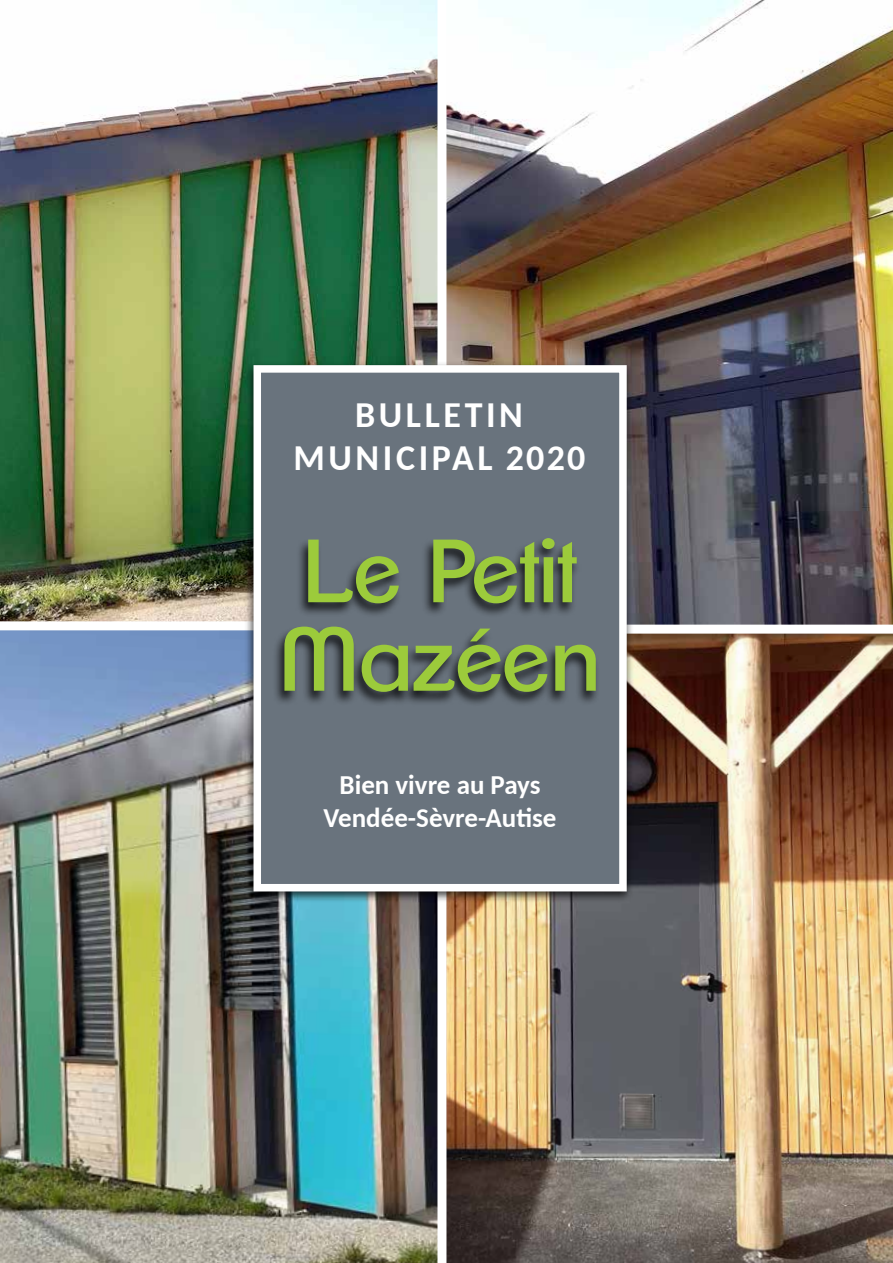
<style>
.page{position:relative;width:893px;height:1263px;background:#fff}
.page>*{position:absolute;margin:0;border:0;box-sizing:border-box;transform-origin:0 0}
.t1{font:87px/88.5px "Clemente P Dai";color:#9ccb3b}
.t2{font:700 36px/43.2px "Carlito";letter-spacing:.1em;color:#fff;text-align:center}
.t3{font:700 27px/32.4px "Carlito";color:#fff;text-align:center}
</style>
<div class="page">
<img style="left:0;top:635px;width:433px;height:628px">
<img style="left:0;top:0;width:433px;height:635px">
<img style="left:433px;top:0;width:460px;height:620px">
<img style="left:433px;top:620px;width:460px;height:643px">
<div style="left:244px;top:361px;width:390px;height:543px;background:#000;opacity:.75"></div>
<div style="left:253px;top:365px;width:374px;height:526px;background:#69737d;border:8px solid #fff"></div>
<div style="left:273px;top:538px;width:327px;height:169px;background:#000;opacity:.75"></div>
<h2 class="t2" style="left:293px;top:392px;width:293px">bulletin municipal 2020</h2>
<h1 class="t1" style="left:280px;top:527px;width:322px">Le Petit<br>Mazéen</h1>
<p class="t3" style="left:324px;top:768px;width:234px">Bien vivre au Pays<br>Vendée-Sèvre-Autise</p>
</div>
